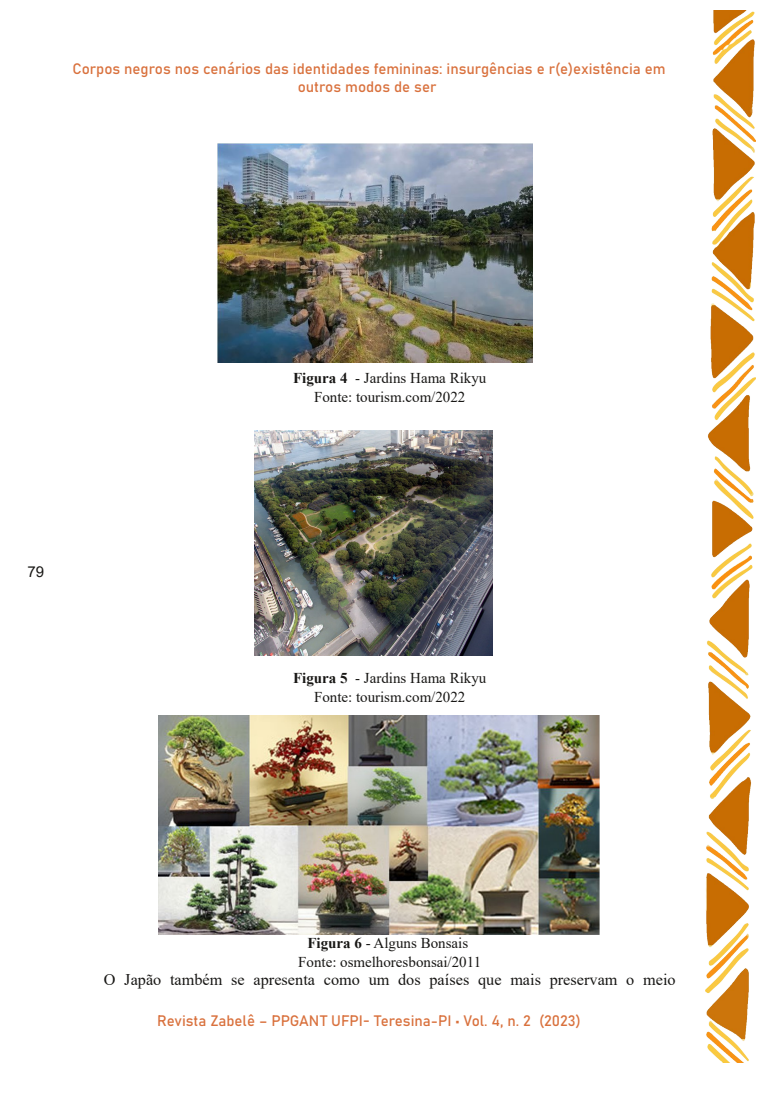
<style>
.page{position:relative;width:767px;height:1114px;background:#fff}
.page>*{position:absolute;margin:0;border:0;box-sizing:border-box;transform-origin:0 0}
.t1{font:16.25px "Times New Roman";color:#181715}
.t2{font:15px/18.8px "Bahnschrift";color:#d9713d;text-align:center}
.t3{font:15px/18.8px "Times New Roman";color:#181715;text-align:center}
.t4{font:15px "Arial";color:#181715}
.s1{font-weight:700}
</style>
<div class="page">
<img style="left:705px;top:10px;width:50px;height:1052px">
<img style="left:217px;top:143px;width:316px;height:220px">
<img style="left:158px;top:715px;width:441px;height:220px">
<img style="left:254px;top:430px;width:238px;height:225px">
<p class="t2" style="left:72px;top:60px;width:594px">Corpos negros nos cenários das identidades femininas: insurgências e r(e)existência em outros modos de ser</p>
<p class="t4" style="left:27px;top:563px;width:18px">79</p>
<p class="t3" style="left:293px;top:368px;width:195px"><span class="s1">Figura 4</span> - Jardins Hama Rikyu<br>Fonte: tourism.com/2022</p>
<p class="t3" style="left:293px;top:668px;width:195px"><span class="s1">Figura 5</span> - Jardins Hama Rikyu<br>Fonte: tourism.com/2022</p>
<p class="t3" style="left:298px;top:933px;width:184px"><span class="s1">Figura 6</span> - Alguns Bonsais<br>Fonte: osmelhoresbonsai/2011</p>
<p class="t1" style="left:104px;top:971px;width:573px">O Japão também se apresenta como um dos países que mais preservam o meio</p>
<p class="t2" style="left:157px;top:1012px;width:425px">Revista Zabelê – PPGANT UFPI- Teresina-PI • Vol. 4, n. 2 (2023)</p>
</div>
